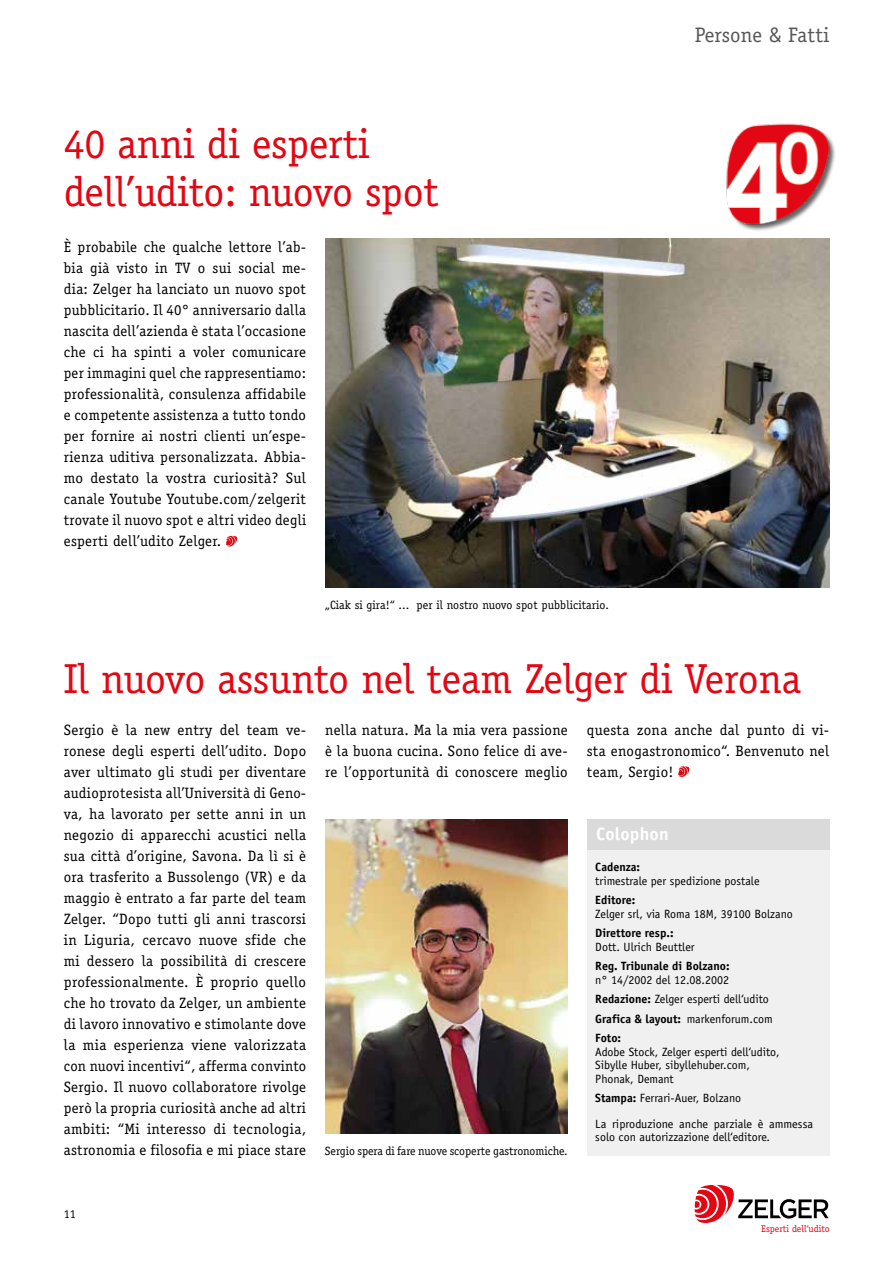
<style>
.page{position:relative;width:893px;height:1263px;background:#fff}
.page>*{position:absolute;margin:0;border:0;box-sizing:border-box;transform-origin:0 0}
.t1{font:42px/48px "Officina Serif";letter-spacing:-.005em;color:#e30613}
.t2{font:21px "Officina Serif";letter-spacing:.01em;color:#575756}
.t3{font:700 18px "Officina Sans";letter-spacing:.01em;color:#fff}
.t4{font:15px/21px "Officina Serif";letter-spacing:.02em;color:#000;text-align:justify}
.t5{font:12px/19.5px "Officina Sans";color:#000}
.t6{font:12px "Officina Serif";color:#000}
.t7{font:700 12px "Officina Sans";color:#000}
.t8{font:9.75px "Officina Serif";color:#e30613}
.s1{font-weight:700}
</style>
<div class="page">
<svg style="left:695px;top:1185px;width:134px;height:38px"></svg>
<svg style="left:678px;top:766px;width:12px;height:11px"></svg>
<img style="left:325px;top:820px;width:243px;height:313px">
<img style="left:726px;top:123px;width:108px;height:108px">
<img style="left:325px;top:238px;width:504px;height:350px">
<svg style="left:226px;top:536px;width:11px;height:10px"></svg>
<div style="left:587px;top:840px;width:242px;height:316px;background:#f0f0f0"></div>
<div style="left:587px;top:819px;width:242px;height:31px;background:#dadada"></div>
<h1 class="t1" style="left:64px;top:120px;width:377px">40 anni di esperti dell’udito: nuovo spot</h1>
<p class="t4" style="left:64px;top:237px;width:244px">È probabile che qualche lettore l’ab&shy;bia già visto in TV o sui social me&shy;dia: Zelger ha lanciato un nuovo spot pubblicitario. Il 40° anniversario dalla nascita dell’azienda è stata l’occasione che ci ha spinti a voler comunicare per immagini quel che rappresentiamo: professionalità, consulenza affidabile e competente assistenza a tutto tondo per fornire ai nostri clienti un’espe&shy;rienza uditiva personalizzata. Abbia&shy;mo destato la vostra curiosità? Sul canale Youtube Youtube.com/zelgerit trovate il nuovo spot e altri video degli esperti dell’udito Zelger.</p>
<p class="t6" style="left:325px;top:598px;width:286px">„Ciak si gira!“ ... per il nostro nuovo spot pubblicitario.</p>
<h2 class="t2" style="left:695px;top:23px;width:136px">Persone &amp; Fatti</h2>
<h1 class="t1" style="left:64px;top:655px;width:739px">Il nuovo assunto nel team Zelger di Verona</h1>
<p class="t4" style="left:64px;top:720px;width:244px">Sergio è la new entry del team ve&shy;ronese degli esperti dell’udito. Dopo aver ultimato gli studi per diventare audioprotesista all’Università di Geno&shy;va, ha lavorato per sette anni in un negozio di apparecchi acustici nella sua città d’origine, Savona. Da lì si è ora trasferito a Bussolengo (VR) e da maggio è entrato a far parte del team Zelger. “Dopo tutti gli anni trascorsi in Liguria, cercavo nuove sfide che mi dessero la possibilità di crescere professionalmente. È proprio quello che ho trovato da Zelger, un ambiente di lavoro innovativo e stimolante dove la mia esperienza viene valorizzata con nuovi incentivi“, afferma convinto Sergio. Il nuovo collaboratore rivolge però la propria curiosità anche ad altri ambiti: “Mi interesso di tecnologia, astronomia e filosofia e mi piace stare</p>
<p class="t4" style="left:325px;top:720px;width:244px">nella natura. Ma la mia vera passione è la buona cucina. Sono felice di ave&shy;re l’opportunità di conoscere meglio</p>
<p class="t4" style="left:587px;top:720px;width:244px">questa zona anche dal punto di vi&shy;sta enogastronomico“. Benvenuto nel team, Sergio!</p>
<p class="t3" style="left:596px;top:822px;width:74px">Colophon</p>
<p class="t7" style="left:595px;top:859px;width:46px">Cadenza:</p>
<p class="t5" style="left:595px;top:871px;width:166px">trimestrale per spedizione postale</p>
<p class="t7" style="left:595px;top:892px;width:42px">Editore:</p>
<p class="t5" style="left:595px;top:904px;width:199px">Zelger srl, via Roma 18M, 39100 Bolzano</p>
<p class="t7" style="left:595px;top:925px;width:80px">Direttore resp.:</p>
<p class="t5" style="left:595px;top:937px;width:101px">Dott. Ulrich Beuttler</p>
<p class="t7" style="left:595px;top:958px;width:136px">Reg. Tribunale di Bolzano:</p>
<p class="t5" style="left:595px;top:970px;width:179px">n° 14/2002 del 12.08.2002<br><span class="s1">Redazione:</span> Zelger esperti dell‘udito<br><span class="s1">Grafica &amp; layout:</span> markenforum.com<br><span class="s1">Foto:</span></p>
<p class="t5" style="left:595px;top:1045px;width:186px;line-height:13.5px">Adobe Stock, Zelger esperti dell‘udito,<br>Sibylle Huber, sibyllehuber.com,<br>Phonak, Demant</p>
<p class="t5" style="left:595px;top:1085px;width:219px;line-height:25.5px"><span class="s1">Stampa:</span> Ferrari-Auer, Bolzano<br>La riproduzione anche parziale è ammessa</p>
<p class="t5" style="left:595px;top:1127px;width:176px">solo con autorizzazione dell‘editore.</p>
<p class="t6" style="left:325px;top:1144px;width:244px">Sergio spera di fare nuove scoperte gastronomiche.</p>
<p class="t6" style="left:64px;top:1207px;width:13px">11</p>
<p class="t8" style="left:761px;top:1223px;width:70px">Esperti dell‘udito</p>
</div>
